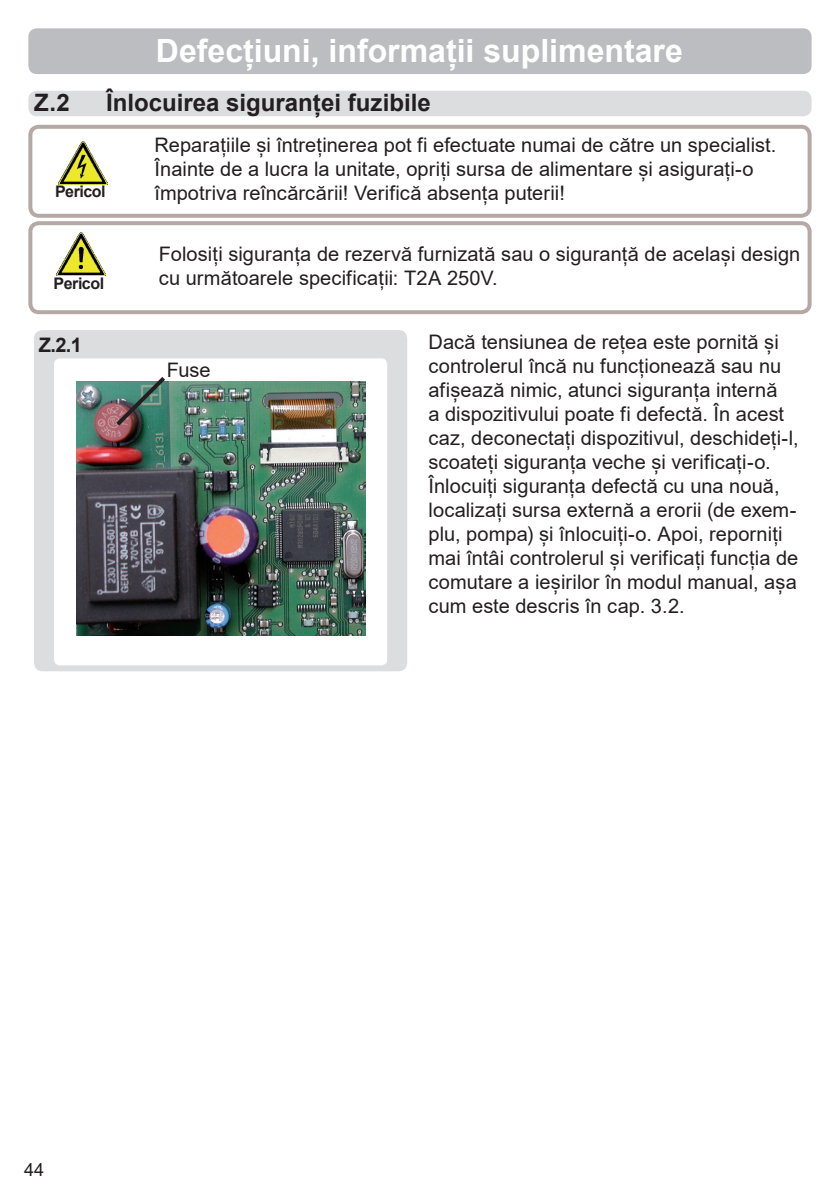
<style>
.page{position:relative;width:840px;height:1191px;background:#fff}
.page>*{position:absolute;margin:0;border:0;box-sizing:border-box;transform-origin:0 0}
.t1{font:700 32px "Arial";color:#fff}
.t2{font:700 24px "Arial";color:#231f20}
.t3{font:20px/24px "Arial";letter-spacing:.005em;color:#231f20}
.t4{font:700 20px "Arial";color:#231f20}
.t5{font:18px "Arial";color:#231f20}
.t6{font:700 16px "Arial";letter-spacing:-.03em;color:#231f20}
</style>
<div class="page">
<div style="left:34px;top:330px;width:373px;height:341px;background:#dcdddf;border-radius:9px"></div>
<div style="left:54px;top:358px;width:333px;height:307px;background:#fff;border-radius:6px"></div>
<img style="left:76px;top:382px;width:289px;height:253px">
<svg style="left:112px;top:377px;width:57px;height:53px;background:#5e7b72"></svg>
<div style="left:28px;top:28px;width:783px;height:46px;background:#bcbdc0;border-radius:9px"></div>
<div style="left:28px;top:91px;width:783px;height:25px;background:#dcdddf;border-radius:9px"></div>
<div style="left:28px;top:125px;width:783px;height:93px;border:4px solid #b5a9a5;border-radius:9px"></div>
<div style="left:28px;top:221px;width:783px;height:93px;border:4px solid #b5a9a5;border-radius:9px"></div>
<img style="left:58px;top:142px;width:49px;height:42px">
<img style="left:57px;top:233px;width:48px;height:42px">
<h1 class="t1" style="left:156px;top:28px;width:528px">Defecțiuni, informații suplimentare</h1>
<p class="t2" style="left:34px;top:85px;width:37px">Z.2</p>
<p class="t2" style="left:106px;top:85px;width:326px">Înlocuirea siguranței fuzibile</p>
<p class="t6" style="left:55px;top:180px;width:52px">Pericol</p>
<p class="t6" style="left:54px;top:272px;width:52px">Pericol</p>
<p class="t4" style="left:39px;top:331px;width:45px">Z.2.1</p>
<p class="t3" style="left:154px;top:133px;width:623px">Reparațiile și întreținerea pot fi efectuate numai de către un specialist.<br>Înainte de a lucra la unitate, opriți sursa de alimentare și asigurați-o împotriva reîncărcării! Verifică absența puterii!</p>
<p class="t3" style="left:159px;top:242px;width:642px">Folosiți siguranța de rezervă furnizată sau o siguranță de același design cu următoarele specificații: T2A 250V.</p>
<p class="t3" style="left:167px;top:357px;width:45px">Fuse</p>
<p class="t3" style="left:428px;top:330px;width:371px">Dacă tensiunea de rețea este pornită și controlerul încă nu funcționează sau nu afișează nimic, atunci siguranța internă<br>a dispozitivului poate fi defectă. În acest caz, deconectați dispozitivul, deschideți-l, scoateți siguranța veche și verificați-o.<br>Înlocuiți siguranța defectă cu una nouă, localizați sursa externă a erorii (de exem&shy;plu, pompa) și înlocuiți-o. Apoi, reporniți mai întâi controlerul și verificați funcția de comutare a ieșirilor în modul manual, așa cum este descris în cap. 3.2.</p>
<p class="t5" style="left:24px;top:1157px;width:22px">44</p>
</div>
